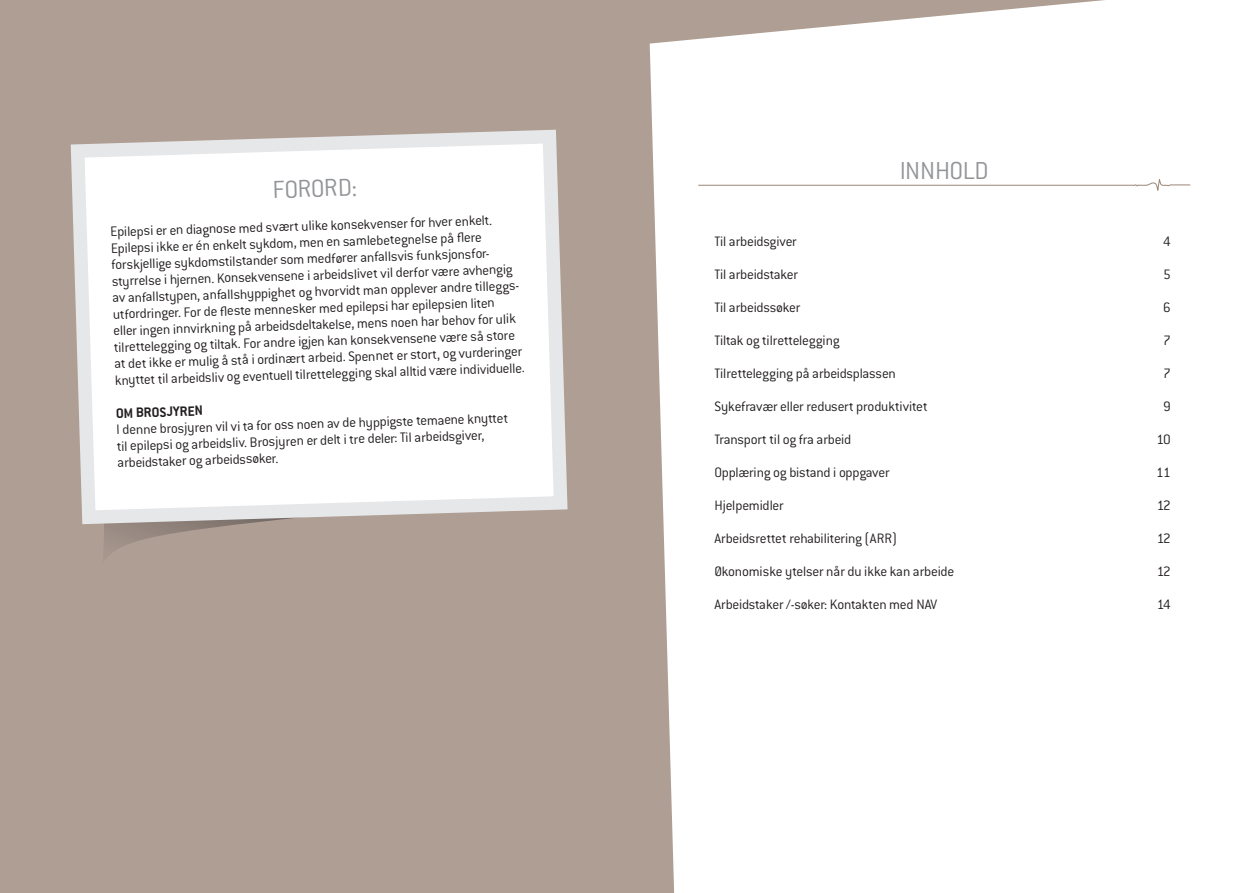
<style>
.page{position:relative;width:1259px;height:893px;background:#af9e93}
.page>*{position:absolute;margin:0;border:0;box-sizing:border-box;transform-origin:0 0}
.Epi_head{font:300 27px "Conduit ITC";letter-spacing:-.02em;color:#939598}
.Epi_Brød{font:300 15px/16.5px "Conduit ITC";letter-spacing:-.015em;color:#231f20}
.Epi_sub{font:700 15px "Conduit ITC";color:#231f20}
</style>
<div class="page">
<div style="left:649px;top:0;width:610px;height:893px;background:#fff"></div>
<svg style="left:698px;top:180px;width:492px;height:10px"></svg>
<svg style="left:104px;top:531px;width:82px;height:21px"></svg>
<svg style="left:70px;top:129px;width:498px;height:402px"></svg>
<p class="Epi_head" style="left:272px;top:175px;width:86px;rotate:-2deg">FORORD:</p>
<p class="Epi_Brød" style="left:109px;top:224px;width:412px;rotate:-2deg">Epilepsi er en diagnose med svært ulike konsekvenser for hver enkelt.<br>Epilepsi ikke er én enkelt sykdom, men en samlebetegnelse på fl ere forskjellige sykdomstilstander som medfører anfallsvis funksjonsfor&shy;styrrelse i hjernen. Konsekvensene i arbeidslivet vil derfor være avhengig av anfallstypen, anfallshyppighet og hvorvidt man opplever andre tilleggs&shy;utfordringer. For de fl este mennesker med epilepsi har epilepsien liten<br>eller ingen innvirkning på arbeidsdeltakelse, mens noen har behov for ulik tilrettelegging og tiltak. For andre igjen kan konsekvensene være så store at det ikke er mulig å stå i ordinært arbeid. Spennet er stort, og vurderinger knyttet til arbeidsliv og eventuell tilrettelegging skal alltid være individuelle.</p>
<p class="Epi_sub" style="left:116px;top:405px;width:89px;rotate:-2deg">OM BROSJYREN</p>
<p class="Epi_Brød" style="left:116px;top:422px;width:393px;rotate:-2deg">I denne brosjyren vil vi ta for oss noen av de hyppigste temaene knyttet til epilepsi og arbeidsliv. Brosjyren er delt i tre deler: Til arbeidsgiver, arbeidstaker og arbeidssøker.</p>
<p class="Epi_head" style="left:899px;top:156px;width:90px">INNHOLD</p>
<p class="Epi_Brød" style="left:714px;top:233px;width:84px">Til arbeidsgiver</p>
<p class="Epi_Brød" style="left:1163px;top:233px;width:9px">4</p>
<p class="Epi_Brød" style="left:714px;top:266px;width:85px">Til arbeidstaker</p>
<p class="Epi_Brød" style="left:1163px;top:266px;width:9px">5</p>
<p class="Epi_Brød" style="left:714px;top:299px;width:87px">Til arbeidssøker</p>
<p class="Epi_Brød" style="left:1163px;top:299px;width:9px">6</p>
<p class="Epi_Brød" style="left:714px;top:332px;width:127px">Tiltak og tilrettelegging</p>
<p class="Epi_Brød" style="left:1163px;top:332px;width:9px">7</p>
<p class="Epi_Brød" style="left:714px;top:365px;width:183px">Tilrettelegging på arbeidsplassen</p>
<p class="Epi_Brød" style="left:1163px;top:365px;width:9px">7</p>
<p class="Epi_Brød" style="left:714px;top:398px;width:215px">Sykefravær eller redusert produktivitet</p>
<p class="Epi_Brød" style="left:1163px;top:398px;width:9px">9</p>
<p class="Epi_Brød" style="left:714px;top:431px;width:138px">Transport til og fra arbeid</p>
<p class="Epi_Brød" style="left:1156px;top:431px;width:16px">10</p>
<p class="Epi_Brød" style="left:714px;top:464px;width:176px">Opplæring og bistand i oppgaver</p>
<p class="Epi_Brød" style="left:1156px;top:464px;width:16px">11</p>
<p class="Epi_Brød" style="left:714px;top:497px;width:71px">Hjelpemidler</p>
<p class="Epi_Brød" style="left:1156px;top:497px;width:15px">12</p>
<p class="Epi_Brød" style="left:714px;top:530px;width:184px">Arbeidsrettet rehabilitering (ARR)</p>
<p class="Epi_Brød" style="left:1156px;top:530px;width:15px">12</p>
<p class="Epi_Brød" style="left:714px;top:563px;width:241px">Økonomiske ytelser når du ikke kan arbeide</p>
<p class="Epi_Brød" style="left:1156px;top:563px;width:15px">12</p>
<p class="Epi_Brød" style="left:714px;top:596px;width:224px">Arbeidstaker /-søker: Kontakten med NAV</p>
<p class="Epi_Brød" style="left:1156px;top:596px;width:15px">14</p>
</div>
